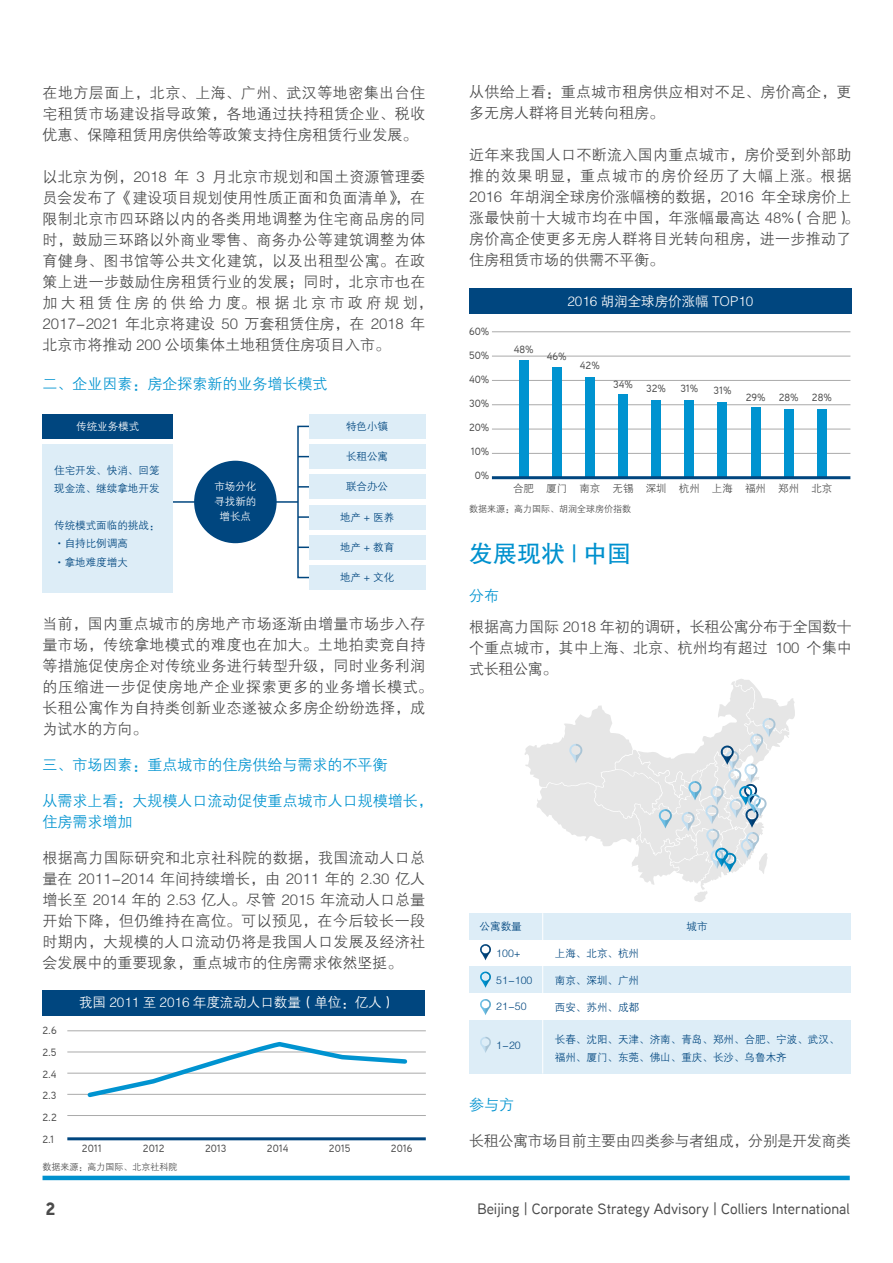
<style>
.page{position:relative;width:893px;height:1263px;background:#fff}
.page>*{position:absolute;margin:0;border:0;box-sizing:border-box;transform-origin:0 0}
.t1{font:24px "FZHTJW GB1 0";color:#0091ce}
.t2{font:900 18px "Aaux Next";color:#4b4b4b}
.t3{font:15px/21px "FZZDXJW GB1 0";letter-spacing:.025em;color:#4b4b4b}
.t4{font:15px/21px "FZZDXJW GB1 0";color:#0093d0}
.t5{font:500 15px "Aaux Next";color:#4b4b4b}
.t6{font:15px "FZZDXJW GB1 0";letter-spacing:-.02em;color:#4b4b4b}
.t7{font:13.5px "FZZDXJW GB1 0";color:#fff}
.t8{font:10.5px/18.5px "FZZDXJW GB1 0";color:#00467f}
.t9{font:500 10.5px/21.8px "Aaux Next";color:#4b4b4b;text-align:justify}
.t10{font:10.5px "FZZDXJW GB1 0";color:#4b4b4b}
.t11{font:10.5px/15px "FZZDXJW GB1 0";color:#fff;text-align:center}
.t12{font:9px "FZZDXJW GB1 0";color:#4b4b4b}
</style>
<div class="page">
<hr style="left:492px;top:453px;width:358px;height:1px;background:#aaa">
<hr style="left:492px;top:380px;width:358px;height:1px;background:#aaa">
<hr style="left:492px;top:404px;width:358px;height:1px;background:#aaa">
<hr style="left:492px;top:429px;width:358px;height:1px;background:#aaa">
<hr style="left:492px;top:356px;width:358px;height:1px;background:#aaa">
<div style="left:519px;top:360px;width:9px;height:118px;background:#0093d0"></div>
<div style="left:552px;top:368px;width:10px;height:110px;background:#0093d0"></div>
<div style="left:585px;top:377px;width:10px;height:101px;background:#0093d0"></div>
<div style="left:618px;top:394px;width:10px;height:84px;background:#0093d0"></div>
<div style="left:651px;top:401px;width:10px;height:77px;background:#0093d0"></div>
<div style="left:684px;top:401px;width:10px;height:77px;background:#0093d0"></div>
<div style="left:718px;top:402px;width:9px;height:75px;background:#0093d0"></div>
<div style="left:751px;top:407px;width:9px;height:71px;background:#0093d0"></div>
<div style="left:784px;top:409px;width:10px;height:69px;background:#0093d0"></div>
<div style="left:817px;top:409px;width:10px;height:68px;background:#0093d0"></div>
<hr style="left:492px;top:476px;width:358px;height:3px;background:#00467f">
<hr style="left:492px;top:331px;width:358px;height:1px;background:#aaa">
<div style="left:469px;top:289px;width:383px;height:25px;background:#00467f"></div>
<hr style="left:298px;top:486px;width:45px;height:2px;background:#00467f">
<hr style="left:298px;top:456px;width:45px;height:1px;background:#00467f">
<hr style="left:298px;top:516px;width:45px;height:2px;background:#00467f">
<hr style="left:164px;top:501px;width:134px;height:2px;background:#00467f">
<div style="left:43px;top:444px;width:130px;height:149px;background:#ddedf7"></div>
<hr style="left:43px;top:1176px;width:807px;height:4px;background:#0091ce">
<hr style="left:67px;top:1137px;width:359px;height:3px;background:#00467f">
<hr style="left:67px;top:1115px;width:359px;height:1px;background:#aaa">
<hr style="left:67px;top:1051px;width:359px;height:1px;background:#aaa">
<hr style="left:67px;top:1073px;width:359px;height:1px;background:#aaa">
<hr style="left:67px;top:1094px;width:359px;height:1px;background:#aaa">
<hr style="left:67px;top:1030px;width:359px;height:1px;background:#aaa">
<svg style="left:84px;top:1041px;width:326px;height:57px"></svg>
<div style="left:43px;top:414px;width:130px;height:25px;background:#00467f"></div>
<div style="left:309px;top:414px;width:116px;height:25px;background:#ddedf7"></div>
<div style="left:309px;top:444px;width:116px;height:25px;background:#ddedf7"></div>
<div style="left:309px;top:474px;width:116px;height:25px;background:#ddedf7"></div>
<div style="left:309px;top:505px;width:116px;height:24px;background:#ddedf7"></div>
<div style="left:309px;top:565px;width:116px;height:25px;background:#ddedf7"></div>
<div style="left:194px;top:461px;width:83px;height:82px;background:#00467f;border-radius:50%"></div>
<svg style="left:525px;top:679px;width:270px;height:223px"></svg>
<div style="left:469px;top:966px;width:381px;height:27px;background:#ddedf7"></div>
<div style="left:469px;top:913px;width:381px;height:27px;background:#ddedf7"></div>
<div style="left:469px;top:1047px;width:381px;height:26px;background:#ddedf7"></div>
<div style="left:469px;top:1020px;width:381px;height:27px;background:#ddedf7"></div>
<svg style="left:480px;top:1037px;width:11px;height:16px"></svg>
<svg style="left:480px;top:944px;width:11px;height:16px"></svg>
<svg style="left:480px;top:971px;width:11px;height:17px"></svg>
<svg style="left:480px;top:999px;width:11px;height:16px"></svg>
<hr style="left:542px;top:913px;width:1px;height:160px;background:#fff">
<hr style="left:298px;top:546px;width:45px;height:2px;background:#00467f">
<div style="left:309px;top:535px;width:116px;height:25px;background:#ddedf7"></div>
<div style="left:43px;top:990px;width:382px;height:25px;background:#00467f"></div>
<p class="t3" style="left:43px;top:83px;width:384px;text-align:justify">在地方层面上，北京、上海、广州、武汉等地密集出台住宅租赁市场建设指导政策，各地通过扶持租赁企业、税收优惠、保障租赁用房供给等政策支持住房租赁行业发展。</p>
<p class="t3" style="left:43px;top:167px;width:392px">以北京为例，2018 年 3 月北京市规划和国土资源管理委员会发布了《建设项目规划使用性质正面和负面清单》，在限制北京市四环路以内的各类用地调整为住宅商品房的同时，鼓励三环路以外商业零售、商务办公等建筑调整为体育健身、图书馆等公共文化建筑，以及出租型公寓。在政策上进一步鼓励住房租赁行业的发展；同时，北京市也在加大租赁住房的供给力度。根据北京市政府规划，<br>2017-2021 年北京将建设 50 万套租赁住房，在 2018 年北京市将推动 200 公顷集体土地租赁住房项目入市。</p>
<p class="t4" style="left:43px;top:374px;width:286px">二、企业因素：房企探索新的业务增长模式</p>
<p class="t11" style="left:76px;top:419px;width:64px">传统业务模式</p>
<p class="t8" style="left:346px;top:417px;width:44px">特色小镇</p>
<p class="t8" style="left:346px;top:447px;width:44px">长租公寓</p>
<p class="t8" style="left:346px;top:478px;width:44px">联合办公</p>
<p class="t8" style="left:340px;top:508px;width:56px">地产 + 医养</p>
<p class="t8" style="left:54px;top:461px;width:107px">住宅开发、快消、回笼现金流、继续拿地开发</p>
<p class="t8" style="left:54px;top:516px;width:107px">传统模式面临的挑战：·自持比例调高<br>·拿地难度增大</p>
<p class="t11" style="left:214px;top:479px;width:43px">市场分化寻找新的增长点</p>
<p class="t8" style="left:340px;top:539px;width:56px">地产 + 教育</p>
<p class="t8" style="left:340px;top:569px;width:56px">地产 + 文化</p>
<p class="t3" style="left:43px;top:614px;width:392px">当前，国内重点城市的房地产市场逐渐由增量市场步入存量市场，传统拿地模式的难度也在加大。土地拍卖竞自持等措施促使房企对传统业务进行转型升级，同时业务利润的压缩进一步促使房地产企业探索更多的业务增长模式。长租公寓作为自持类创新业态遂被众多房企纷纷选择，成为试水的方向。</p>
<p class="t4" style="left:43px;top:755px;width:347px">三、市场因素：重点城市的住房供给与需求的不平衡</p>
<p class="t4" style="left:43px;top:791px;width:392px">从需求上看：大规模人口流动促使重点城市人口规模增长，住房需求增加</p>
<p class="t3" style="left:43px;top:848px;width:384px;text-align:justify">根据高力国际研究和北京社科院的数据，我国流动人口总量在 2011-2014 年间持续增长，由 2011 年的 2.30 亿人增长至 2014 年的 2.53 亿人。尽管 2015 年流动人口总量开始下降，但仍维持在高位。可以预见，在今后较长一段时期内，大规模的人口流动仍将是我国人口发展及经济社会发展中的重要现象，重点城市的住房需求依然坚挺。</p>
<p class="t9" style="left:43px;top:1019px;width:16px">2.6<br>2.5<br>2.4<br>2.3<br>2.2<br>2.1</p>
<p class="t7" style="left:79px;top:995px;width:318px">我国 2011 至 2016 年度流动人口数量（单位：亿人）</p>
<p class="t9" style="left:82px;top:1137px;width:21px">2011</p>
<p class="t9" style="left:143px;top:1137px;width:23px">2012</p>
<p class="t9" style="left:205px;top:1137px;width:23px">2013</p>
<p class="t9" style="left:267px;top:1137px;width:23px">2014</p>
<p class="t9" style="left:329px;top:1137px;width:23px">2015</p>
<p class="t9" style="left:391px;top:1137px;width:23px">2016</p>
<p class="t12" style="left:43px;top:1162px;width:137px">数据来源：高力国际、北京社科院</p>
<p class="t3" style="left:469px;top:82px;width:384px">从供给上看：重点城市租房供应相对不足、房价高企，更多无房人群将目光转向租房。</p>
<p class="t3" style="left:469px;top:145px;width:392px">近年来我国人口不断流入国内重点城市，房价受到外部助推的效果明显，重点城市的房价经历了大幅上涨。根据<br>2016 年胡润全球房价涨幅榜的数据，2016 年全球房价上涨最快前十大城市均在中国，年涨幅最高达 48% （合肥）。房价高企使更多无房人群将目光转向租房，进一步推动了住房租赁市场的供需不平衡。</p>
<p class="t9" style="left:469px;top:321px;width:22px">60%</p>
<p class="t9" style="left:469px;top:345px;width:22px">50%</p>
<p class="t9" style="left:469px;top:369px;width:22px">40%</p>
<p class="t9" style="left:469px;top:393px;width:22px">30%</p>
<p class="t9" style="left:469px;top:417px;width:22px">20%</p>
<p class="t9" style="left:471px;top:441px;width:20px">10%</p>
<p class="t9" style="left:475px;top:465px;width:16px">0%</p>
<p class="t7" style="left:567px;top:294px;width:187px">2016 胡润全球房价涨幅 TOP10</p>
<p class="t9" style="left:514px;top:338px;width:21px">48%</p>
<p class="t9" style="left:547px;top:346px;width:21px">46%</p>
<p class="t9" style="left:580px;top:354px;width:22px">42%</p>
<p class="t9" style="left:613px;top:373px;width:21px">34%</p>
<p class="t9" style="left:646px;top:377px;width:21px">32%</p>
<p class="t9" style="left:680px;top:377px;width:20px">31%</p>
<p class="t9" style="left:713px;top:380px;width:20px">31%</p>
<p class="t9" style="left:746px;top:386px;width:21px">29%</p>
<p class="t9" style="left:779px;top:386px;width:21px">28%</p>
<p class="t9" style="left:812px;top:386px;width:21px">28%</p>
<p class="t10" style="left:513px;top:483px;width:321px">合肥 厦门 南京 无锡 深圳 杭州 上海 福州 郑州 北京</p>
<p class="t12" style="left:469px;top:504px;width:163px">数据来源：高力国际、胡润全球房价指数</p>
<h1 class="t1" style="left:469px;top:540px;width:164px">发展现状 | 中国</h1>
<p class="t4" style="left:469px;top:586px;width:31px">分布</p>
<p class="t3" style="left:469px;top:616px;width:384px;text-align:justify">根据高力国际 2018 年初的调研，长租公寓分布于全国数十个重点城市，其中上海、北京、杭州均有超过 100 个集中式长租公寓。</p>
<p class="t8" style="left:480px;top:918px;width:44px">公寓数量</p>
<p class="t8" style="left:687px;top:918px;width:23px">城市</p>
<p class="t8" style="left:496px;top:944px;width:26px">100+</p>
<p class="t8" style="left:496px;top:971px;width:38px">51-100</p>
<p class="t8" style="left:496px;top:998px;width:32px">21-50</p>
<p class="t8" style="left:496px;top:1036px;width:26px">1-20</p>
<p class="t8" style="left:555px;top:945px;width:86px">上海、北京、杭州</p>
<p class="t8" style="left:555px;top:971px;width:86px">南京、深圳、广州</p>
<p class="t8" style="left:555px;top:998px;width:86px">西安、苏州、成都</p>
<p class="t8" style="left:555px;top:1031px;width:286px;line-height:17.7px">长春、沈阳、天津、济南、青岛、郑州、合肥、宁波、武汉、福州、厦门、东莞、佛山、重庆、长沙、乌鲁木齐</p>
<p class="t4" style="left:469px;top:1094px;width:46px">参与方</p>
<p class="t6" style="left:469px;top:1133px;width:384px">长租公寓市场目前主要由四类参与者组成，分别是开发商类</p>
<p class="t2" style="left:46px;top:1195px;width:11px">2</p>
<p class="t5" style="left:477px;top:1198px;width:374px">Beijing | Corporate Strategy Advisory | Colliers International</p>
</div>
